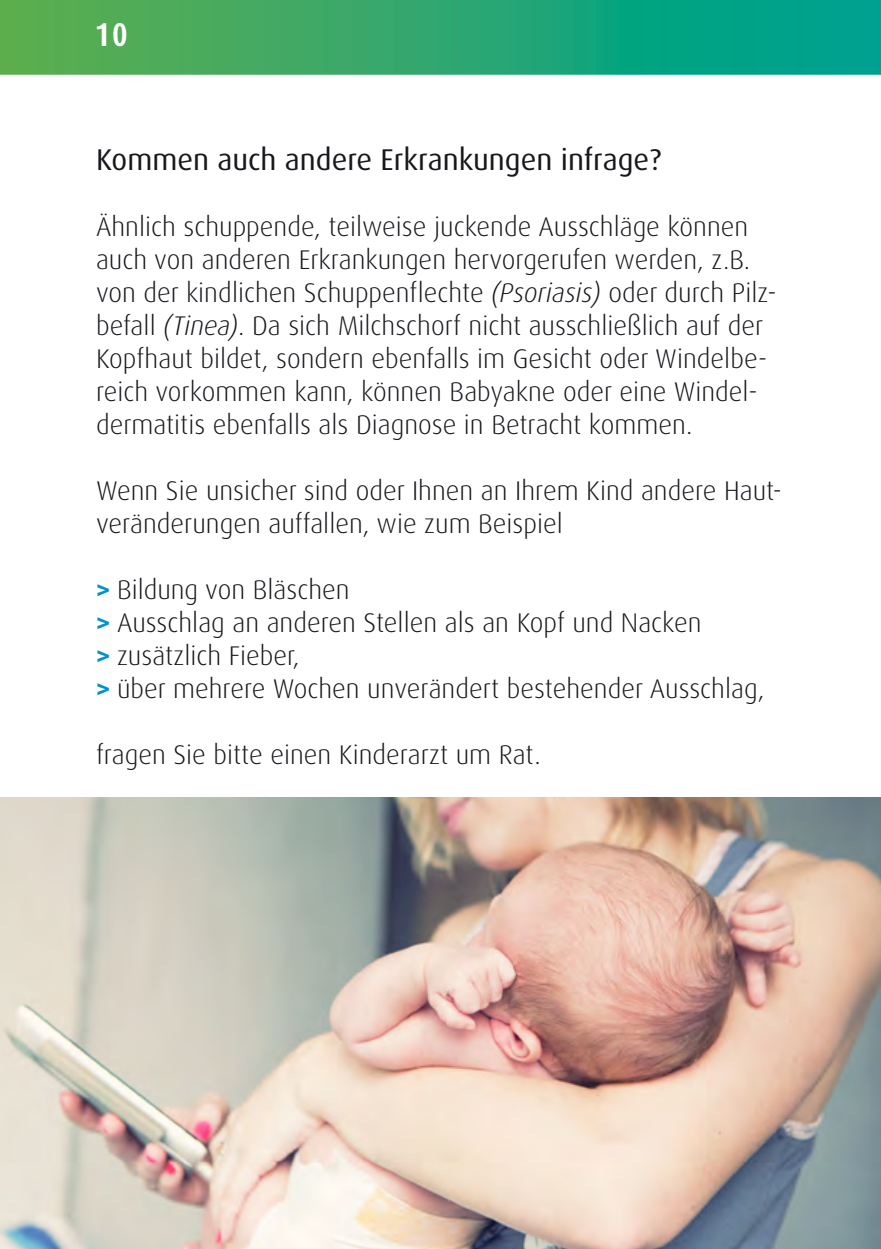
<style>
.page{position:relative;width:881px;height:1249px;background:#fff}
.page>*{position:absolute;margin:0;border:0;box-sizing:border-box;transform-origin:0 0}
.t1{font:700 condensed 33px "Dax OT";color:#fff}
.t2{font:30px "Dax OT";color:#1a171c}
.t3{font:300 27px/33px "Dax OT";color:#1a171c}
.s1{font-style:italic}
.s2{font-weight:700;color:#0092c9}
</style>
<div class="page">
<svg style="left:0;top:0;width:881px;height:75px;background:#2aa770"></svg>
<img style="left:0;top:797px;width:881px;height:451px">
<p class="t1" style="left:95px;top:13px;width:34px">10</p>
<p class="t2" style="left:96px;top:140px;width:567px">Kommen auch andere Erkrankungen infrage?</p>
<p class="t3" style="left:96px;top:210px;width:682px">Ähnlich schuppende, teilweise juckende Ausschläge können auch von anderen Erkrankungen hervorgerufen werden, z.B. von der kindlichen Schuppenflechte <span class="s1">(Psoriasis)</span> oder durch Pilz&shy;befall <span class="s1">(Tinea)</span>. Da sich Milchschorf nicht ausschließlich auf der Kopfhaut bildet, sondern ebenfalls im Gesicht oder Windelbe&shy;reich vorkommen kann, können Babyakne oder eine Windel&shy;dermatitis ebenfalls als Diagnose in Betracht kommen.</p>
<p class="t3" style="left:96px;top:474px;width:687px">Wenn Sie unsicher sind oder Ihnen an Ihrem Kind andere Haut&shy;veränderungen auffallen, wie zum Beispiel</p>
<p class="t3" style="left:96px;top:573px;width:670px"><span class="s2">&gt;</span> Bildung von Bläschen<br><span class="s2">&gt;</span> Ausschlag an anderen Stellen als an Kopf und Nacken<br><span class="s2">&gt;</span> zusätzlich Fieber,<br><span class="s2">&gt;</span> über mehrere Wochen unverändert bestehender Ausschlag,</p>
<p class="t3" style="left:96px;top:738px;width:446px">fragen Sie bitte einen Kinderarzt um Rat.</p>
</div>
